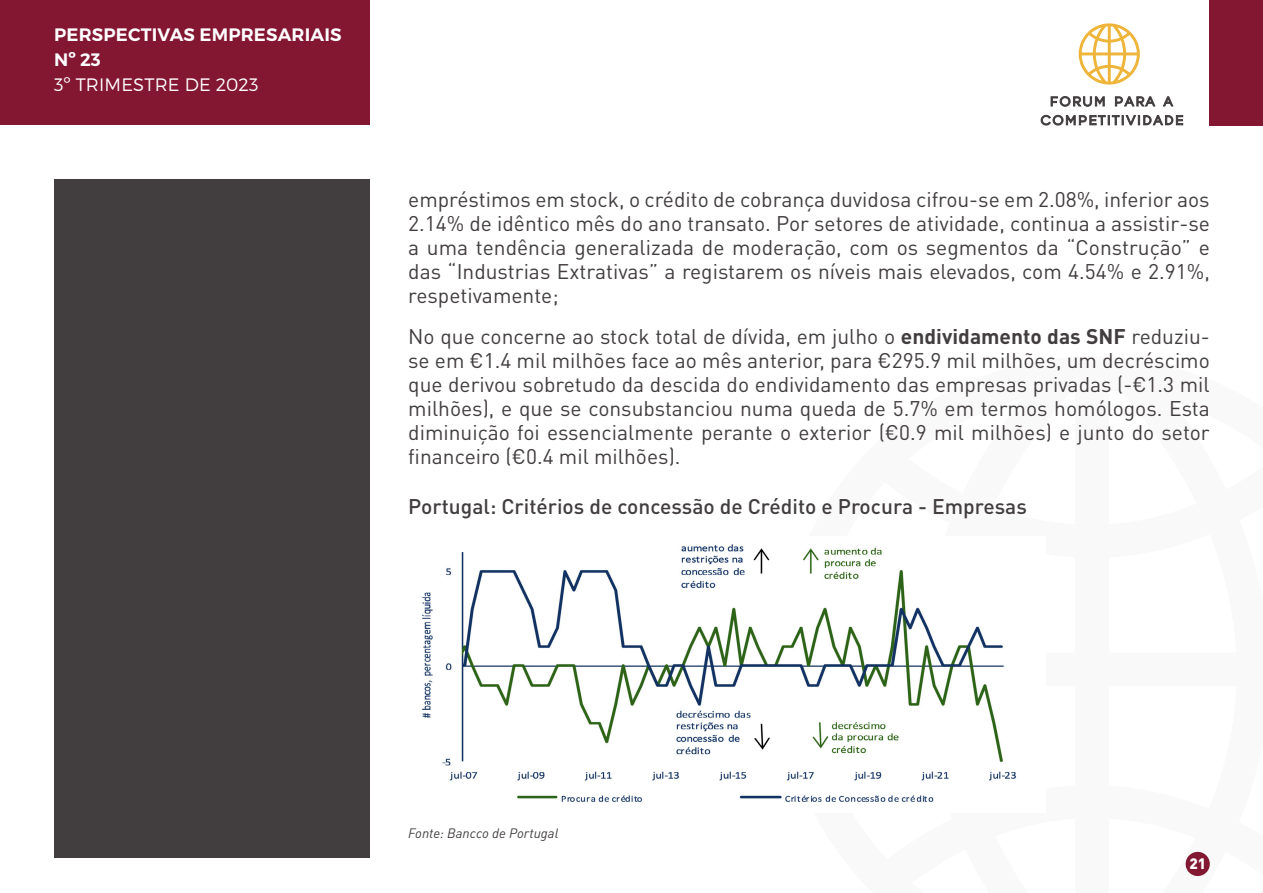
<style>
.page{position:relative;width:1263px;height:893px;background:#fff}
.page>*{position:absolute;margin:0;border:0;box-sizing:border-box;transform-origin:0 0}
.t1{font:21px/24px "DIN Pro";color:#423e40;text-align:justify}
.t2{font:500 21px "DIN Pro";color:#423e40}
.t3{font:600 18px/25.2px "Montserrat";letter-spacing:.01em;color:#fff}
.t4{font:300 18px "Montserrat";letter-spacing:.01em;color:#fff}
.t5{font:900 15px "DIN Pro";color:#fff}
.t6{font:italic 13.5px "DIN";color:#423e40}
.s1{font-weight:700}
</style>
<div class="page">
<div style="left:54px;top:179px;width:316px;height:678px;background:#423e40"></div>
<div style="left:0;top:0;width:370px;height:125px;background:#831732"></div>
<div style="left:1210px;top:0;width:53px;height:125px;background:#831732"></div>
<svg style="left:1079px;top:23px;width:61px;height:62px"></svg>
<svg style="left:1050px;top:96px;width:55px;height:11px"></svg>
<svg style="left:1115px;top:96px;width:41px;height:11px"></svg>
<svg style="left:1162px;top:96px;width:12px;height:11px"></svg>
<svg style="left:1040px;top:114px;width:143px;height:12px"></svg>
<div style="left:1185px;top:852px;width:25px;height:24px;background:#831832;border-radius:50%"></div>
<img style="left:422px;top:544px;width:595px;height:258px">
<p class="t3" style="left:54px;top:22px;width:289px">PERSPECTIVAS EMPRESARIAIS<br>Nº 23</p>
<p class="t4" style="left:54px;top:74px;width:206px">3º TRIMESTRE DE 2023</p>
<p class="t1" style="left:408px;top:186px;width:803px">empréstimos em stock, o crédito de cobrança duvidosa cifrou-se em 2.08%, inferior aos 2.14% de idêntico mês do ano transato. Por setores de atividade, continua a assistir-se a uma tendência generalizada de moderação, com os segmentos da “Construção” e das “Industrias Extrativas” a registarem os níveis mais elevados, com 4.54% e 2.91%, respetivamente;</p>
<p class="t1" style="left:408px;top:323px;width:803px">No que concerne ao stock total de dívida, em julho o <span class="s1">endividamento das SNF</span> reduziu&shy;se em €1.4 mil milhões face ao mês anterior, para €295.9 mil milhões, um decréscimo que derivou sobretudo da descida do endividamento das empresas privadas (-€1.3 mil milhões), e que se consubstanciou numa queda de 5.7% em termos homólogos. Esta diminuição foi essencialmente perante o exterior (€0.9 mil milhões) e junto do setor financeiro (€0.4 mil milhões).</p>
<p class="t2" style="left:408px;top:492px;width:620px">Portugal: Critérios de concessão de Crédito e Procura - Empresas</p>
<p class="t6" style="left:408px;top:825px;width:152px">Fonte: Bancco de Portugal</p>
<p class="t5" style="left:1189px;top:853px;width:18px">21</p>
</div>
